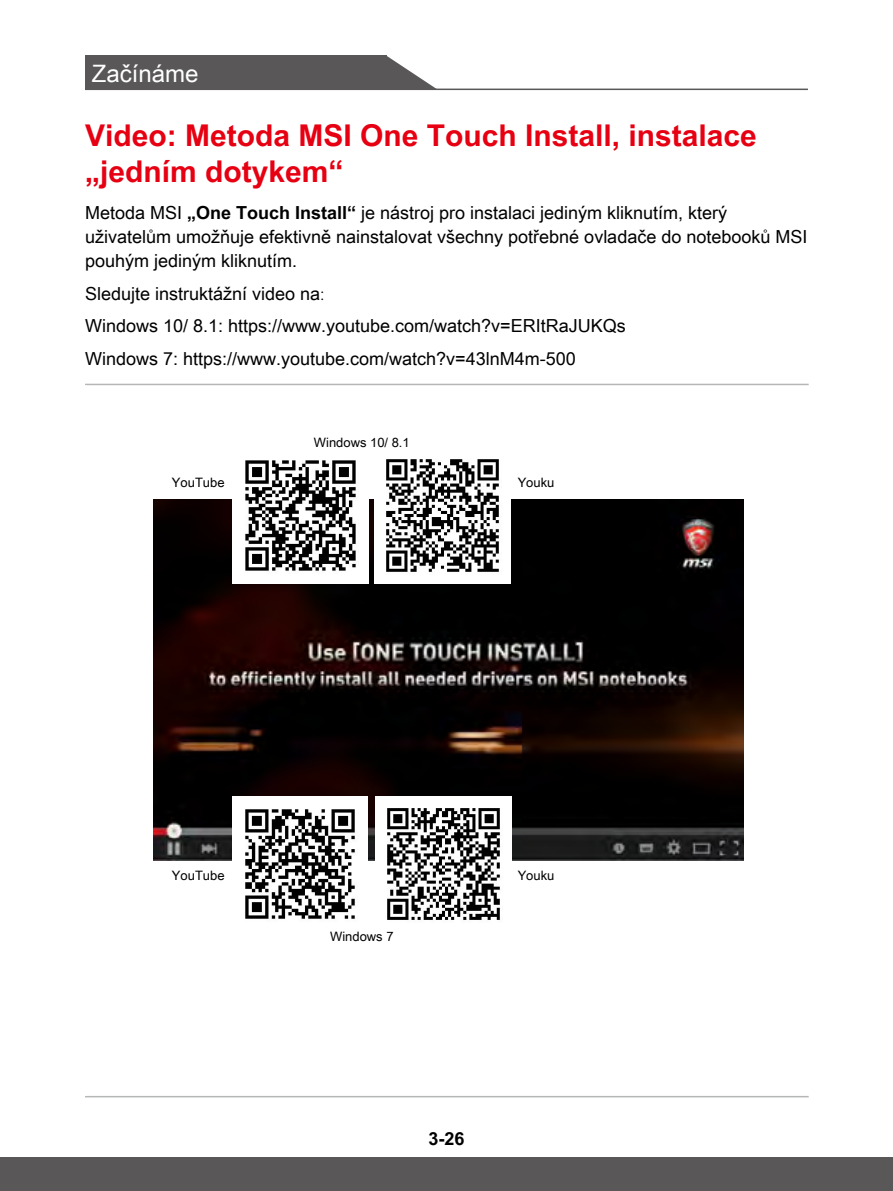
<style>
.page{position:relative;width:893px;height:1191px;background:#fff}
.page>*{position:absolute;margin:0;border:0;box-sizing:border-box;transform-origin:0 0}
.Title_1{font:700 30px/36px "Arial Unicode MS";color:#e60012}
.t1{font:24px "Arial Unicode MS";color:#fff}
.Text_Left_-_8{font:18px/24px "Arial Unicode MS";color:#000}
.t2{font:700 18px "Arial Unicode MS";color:#000}
.t3{font:12.9px "Arial Unicode MS";color:#000}
.s1{font-weight:700}
.s2{font-family:"Adobe Ming Std";font-weight:300}
</style>
<div class="page">
<div style="left:85px;top:56px;width:301px;height:34px;background:#595757"></div>
<svg style="left:386px;top:56px;width:52px;height:33px"></svg>
<hr style="left:85px;top:89px;width:723px;height:1px;background:#595757">
<div style="left:0;top:1157px;width:893px;height:34px;background:#595757"></div>
<hr style="left:85px;top:384px;width:724px;height:1px;background:#b5b6b6">
<hr style="left:85px;top:1096px;width:724px;height:1px;background:#b5b6b6">
<img style="left:154px;top:500px;width:590px;height:360px">
<img style="left:233px;top:460px;width:136px;height:123px">
<img style="left:375px;top:459px;width:136px;height:124px">
<img style="left:232px;top:796px;width:136px;height:123px">
<img style="left:376px;top:796px;width:136px;height:124px">
<h2 class="t1" style="left:92px;top:56px;width:108px">Začínáme</h2>
<p class="Title_1" style="left:85px;top:118px;width:673px">Video: Metoda MSI One Touch Install, instalace „jedním dotykem“</p>
<p class="Text_Left_-_8" style="left:85px;top:200px;width:724px">Metoda MSI <span class="s1">„One Touch Install“</span> je nástroj pro instalaci jediným kliknutím, který uživatelům umožňuje efektivně nainstalovat všechny potřebné ovladače do notebooků MSI pouhým jediným kliknutím.</p>
<p class="Text_Left_-_8" style="left:85px;top:281px;width:241px">Sledujte instruktážní video na<span class="s2">:</span></p>
<p class="Text_Left_-_8" style="left:85px;top:313px;width:542px">Windows 10/ 8.1: https://www.youtube.com/watch?v=ERItRaJUKQs</p>
<p class="Text_Left_-_8" style="left:85px;top:346px;width:492px">Windows 7: https://www.youtube.com/watch?v=43lnM4m-500</p>
<p class="t3" style="left:314px;top:433px;width:97px">Windows 10/ 8.1</p>
<p class="t3" style="left:172px;top:473px;width:54px">YouTube</p>
<p class="t3" style="left:518px;top:473px;width:38px">Youku</p>
<p class="t3" style="left:172px;top:866px;width:54px">YouTube</p>
<p class="t3" style="left:518px;top:866px;width:38px">Youku</p>
<p class="t3" style="left:330px;top:927px;width:65px">Windows 7</p>
<p class="t2" style="left:428px;top:1125px;width:38px">3-26</p>
</div>
